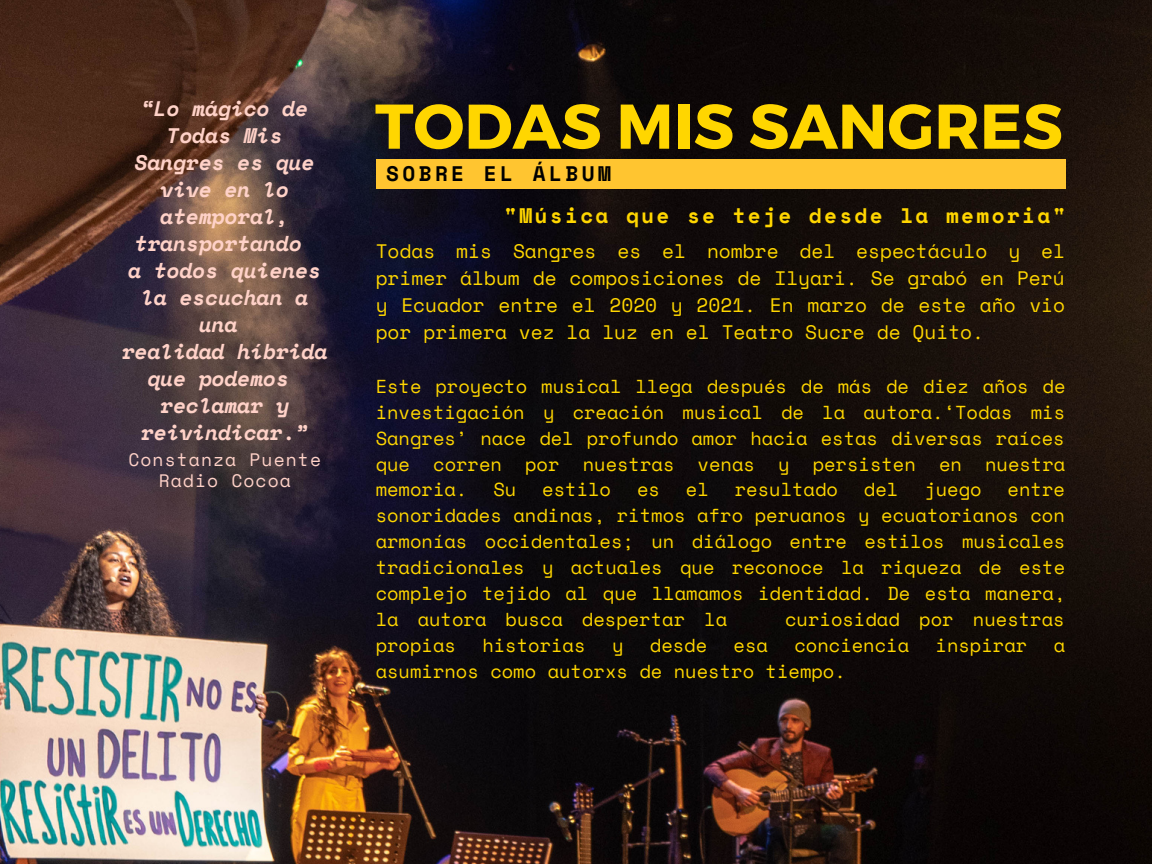
<style>
.page{position:relative;width:1152px;height:864px;background:#fff}
.page>*{position:absolute;margin:0;border:0;box-sizing:border-box;transform-origin:0 0}
.t1{font:700 63px "Montserrat";color:#ffd600}
.t2{font:italic 700 21px "Space Mono";color:#ffd2c8}
.t3{font:700 21px "Space Mono";letter-spacing:.115em;color:#ffd600}
.t4{font:700 21px "Space Mono";letter-spacing:.165em;color:#000}
.t5{font:19.5px/27px "Space Mono";color:#ffd600;text-align:justify}
.t6{font:18.75px/25.8px "Space Mono";color:#ffd600;text-align:justify}
.t7{font:18px/20.2px "Space Mono";letter-spacing:.06em;color:#ffd2c8;text-align:center}
</style>
<div class="page">
<img style="left:0;top:0;width:1152px;height:864px">
<div style="left:376px;top:160px;width:690px;height:29px;background:#ffc530"></div>
<p class="t2" style="left:141px;top:92px;width:168px">“Lo mágico de</p>
<p class="t2" style="left:167px;top:119px;width:117px">Todas Mis</p>
<p class="t2" style="left:135px;top:146px;width:181px">Sangres es que</p>
<p class="t2" style="left:161px;top:173px;width:130px">vive en lo</p>
<p class="t2" style="left:161px;top:200px;width:130px">atemporal,</p>
<p class="t2" style="left:135px;top:227px;width:168px">transportando</p>
<p class="t2" style="left:128px;top:254px;width:194px">a todos quienes</p>
<p class="t2" style="left:141px;top:281px;width:168px">la escuchan a</p>
<p class="t2" style="left:199px;top:308px;width:40px">una</p>
<p class="t2" style="left:122px;top:335px;width:207px">realidad híbrida</p>
<p class="t2" style="left:148px;top:362px;width:143px">que podemos</p>
<p class="t2" style="left:161px;top:389px;width:130px">reclamar y</p>
<p class="t2" style="left:141px;top:416px;width:168px">reivindicar.”</p>
<p class="t7" style="left:128px;top:449px;width:194px">Constanza Puente<br>Radio Cocoa</p>
<h1 class="t1" style="left:375px;top:85px;width:689px">TODAS MIS SANGRES</h1>
<p class="t4" style="left:386px;top:157px;width:226px">SOBRE EL ÁLBUM</p>
<p class="t3" style="left:504px;top:199px;width:563px">"Música que se teje desde la memoria"</p>
<p class="t5" style="left:376px;top:237px;width:691px">Todas mis Sangres es el nombre del espectáculo y el primer álbum de composiciones de Ilyari. Se grabó en Perú y Ecuador entre el 2020 y 2021. En marzo de este año vio por primera vez la luz en el Teatro Sucre de Quito.</p>
<p class="t6" style="left:376px;top:373px;width:691px">Este proyecto musical llega después de más de diez años de investigación y creación musical de la autora.‘Todas mis Sangres’ nace del profundo amor hacia estas diversas raíces que corren por nuestras venas y persisten en nuestra memoria.</p>
<p class="t6" style="left:493px;top:476px;width:24px">Su</p>
<p class="t6" style="left:542px;top:476px;width:70px">estilo</p>
<p class="t6" style="left:637px;top:476px;width:24px">es</p>
<p class="t6" style="left:686px;top:476px;width:24px">el</p>
<p class="t6" style="left:735px;top:476px;width:105px">resultado</p>
<p class="t6" style="left:864px;top:476px;width:36px">del</p>
<p class="t6" style="left:924px;top:476px;width:59px">juego</p>
<p class="t6" style="left:376px;top:476px;width:691px;text-indent:632px">entre sonoridades andinas, ritmos afro peruanos y ecuatorianos con armonías occidentales; un diálogo entre estilos musicales tradicionales y actuales que reconoce la riqueza de este complejo tejido al que llamamos identidad. De esta manera, la autora busca despertar la</p>
<p class="t6" style="left:785px;top:606px;width:281px">curiosidad por nuestras</p>
<p class="t6" style="left:376px;top:632px;width:82px">propias</p>
<p class="t6" style="left:482px;top:632px;width:105px">historias</p>
<p class="t6" style="left:612px;top:632px;width:13px">y</p>
<p class="t6" style="left:650px;top:632px;width:59px">desde</p>
<p class="t6" style="left:734px;top:632px;width:36px">esa</p>
<p class="t6" style="left:794px;top:632px;width:116px">conciencia</p>
<p class="t6" style="left:936px;top:632px;width:93px">inspirar</p>
<p class="t6" style="left:1054px;top:632px;width:13px">a</p>
<p class="t6" style="left:376px;top:658px;width:472px">asumirnos como autorxs de nuestro tiempo.</p>
</div>
